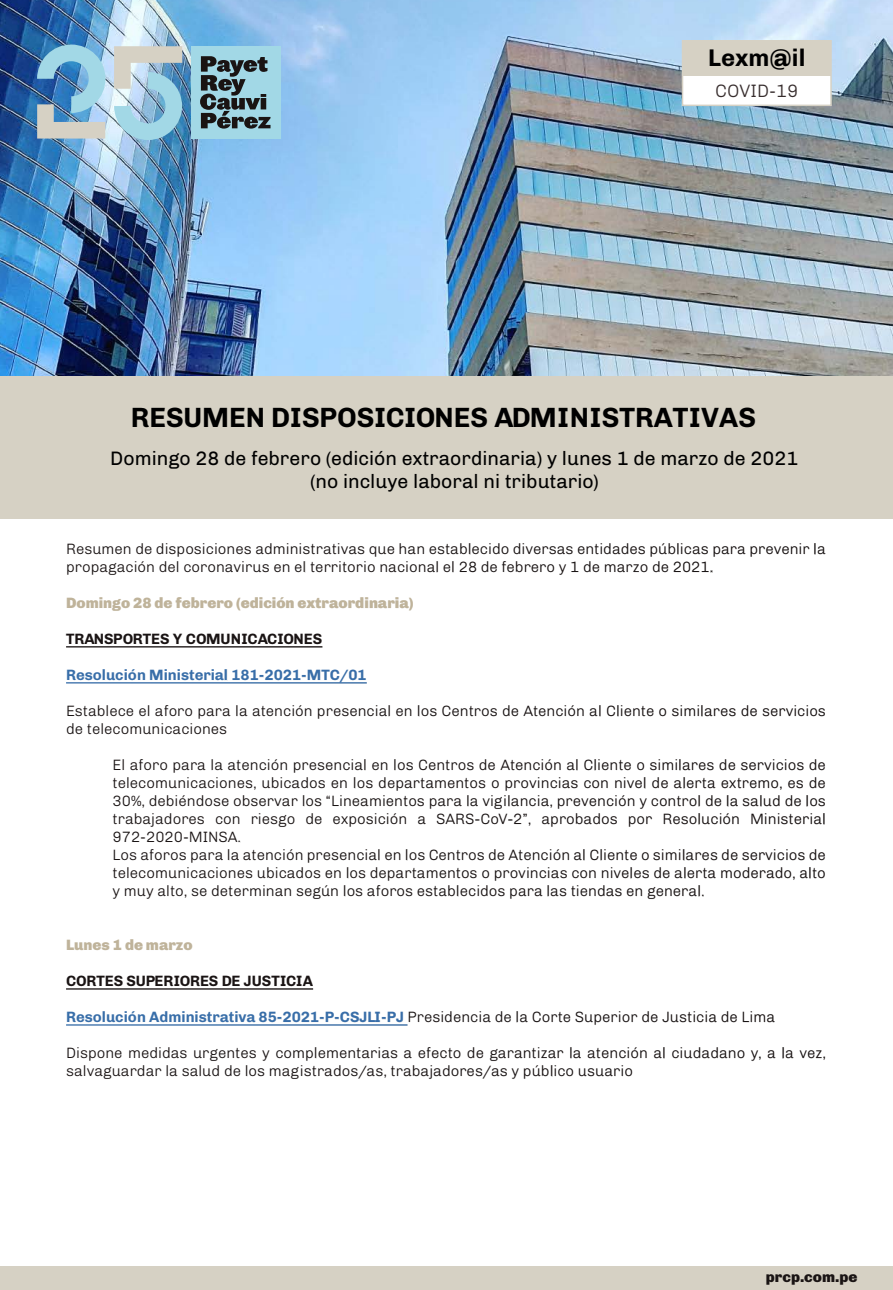
<style>
.page{position:relative;width:893px;height:1290px;background:#fff}
.page>*{position:absolute;margin:0;border:0;box-sizing:border-box;transform-origin:0 0}
.t1{font:700 27.9px "Chivo";color:#000}
.t2{font:700 24.15px "Chivo";color:#000}
.t3{font:19.5px/23.4px "Chivo";color:#000;text-align:center}
.t4{font:300 18px "Chivo";color:#372d2d}
.t5{font:300 15px/18px "Chivo";color:#1a1414}
.t6{font:900 15px "Chivo";color:#bfb39a}
.t7{font:700 15px "Chivo";color:#1a1414}
.t8{font:700 15px "Chivo";color:#386ea9}
.t9{font:900 15px "Chivo";color:#1a1414}
.s1{font-weight:700;color:#386ea9}
</style>
<div class="page">
<img style="left:0;top:0;width:893px;height:376px">
<svg style="left:751px;top:543px;width:58px;height:14px"></svg>
<svg style="left:815px;top:543px;width:10px;height:11px"></svg>
<svg style="left:212px;top:543px;width:533px;height:32px"></svg>
<svg style="left:212px;top:597px;width:201px;height:14px"></svg>
<svg style="left:212px;top:634px;width:110px;height:10px"></svg>
<svg style="left:212px;top:669px;width:15px;height:11px"></svg>
<svg style="left:233px;top:670px;width:133px;height:12px"></svg>
<svg style="left:237px;top:705px;width:9px;height:11px"></svg>
<svg style="left:253px;top:706px;width:58px;height:10px"></svg>
<svg style="left:318px;top:705px;width:72px;height:14px"></svg>
<svg style="left:396px;top:708px;width:15px;height:8px"></svg>
<svg style="left:418px;top:705px;width:19px;height:11px"></svg>
<svg style="left:443px;top:706px;width:54px;height:10px"></svg>
<svg style="left:503px;top:705px;width:81px;height:11px"></svg>
<svg style="left:590px;top:705px;width:10px;height:11px"></svg>
<svg style="left:607px;top:705px;width:46px;height:11px"></svg>
<svg style="left:659px;top:708px;width:7px;height:8px"></svg>
<svg style="left:672px;top:705px;width:64px;height:11px"></svg>
<svg style="left:742px;top:705px;width:15px;height:11px"></svg>
<svg style="left:763px;top:705px;width:62px;height:11px"></svg>
<svg style="left:212px;top:709px;width:17px;height:25px"></svg>
<svg style="left:212px;top:759px;width:613px;height:83px"></svg>
<svg style="left:216px;top:849px;width:609px;height:50px"></svg>
<svg style="left:212px;top:976px;width:101px;height:10px"></svg>
<svg style="left:214px;top:1012px;width:189px;height:10px"></svg>
<svg style="left:409px;top:1011px;width:102px;height:11px"></svg>
<svg style="left:517px;top:1011px;width:53px;height:11px"></svg>
<svg style="left:576px;top:1011px;width:81px;height:14px"></svg>
<svg style="left:663px;top:1011px;width:53px;height:11px"></svg>
<svg style="left:722px;top:1011px;width:15px;height:11px"></svg>
<svg style="left:743px;top:1011px;width:32px;height:11px"></svg>
<svg style="left:654px;top:1047px;width:10px;height:11px"></svg>
<svg style="left:672px;top:1047px;width:72px;height:11px"></svg>
<svg style="left:751px;top:1050px;width:10px;height:11px"></svg>
<svg style="left:768px;top:1050px;width:7px;height:8px"></svg>
<svg style="left:783px;top:1047px;width:10px;height:11px"></svg>
<svg style="left:800px;top:1050px;width:25px;height:10px"></svg>
<svg style="left:212px;top:1047px;width:435px;height:32px"></svg>
<hr style="left:66px;top:646px;width:256px;height:1px;background:#1a1414">
<hr style="left:66px;top:682px;width:301px;height:1px;background:#386ea9">
<hr style="left:66px;top:988px;width:247px;height:1px;background:#1a1414">
<hr style="left:66px;top:1024px;width:341px;height:1px;background:#386ea9">
<div style="left:0;top:376px;width:893px;height:142px;background:#d6d1c4"></div>
<div style="left:682px;top:40px;width:150px;height:66px;background:#fff;border:2px solid #d6d1c4"></div>
<div style="left:682px;top:41px;width:149px;height:35px;background:#d6d1c4"></div>
<div style="left:0;top:1266px;width:893px;height:24px;background:#d6d1c4"></div>
<div style="left:191px;top:46px;width:90px;height:93px;background:#a2d8e6"></div>
<img style="left:37px;top:45px;width:145px;height:95px">
<svg style="left:200px;top:56px;width:71px;height:73px"></svg>
<h2 class="t2" style="left:708px;top:39px;width:99px">Lexm@il</h2>
<p class="t4" style="left:715px;top:77px;width:85px">COVID-19</p>
<h1 class="t1" style="left:131px;top:396px;width:627px">RESUMEN DISPOSICIONES ADMINISTRATIVAS</h1>
<h3 class="t3" style="left:110px;top:445px;width:690px">Domingo 28 de febrero (edición extraordinaria) y lunes 1 de marzo de 2021 (no incluye laboral ni tributario)</h3>
<p class="t5" style="left:66px;top:539px;width:761px">Resumen de disposiciones administrativas que han establecido diversas entidades públicas para prevenir la propagación del coronavirus en el territorio nacional el 28 de febrero y 1 de marzo de 2021.</p>
<p class="t6" style="left:66px;top:591px;width:349px">Domingo 28 de febrero (edición extraordinaria)</p>
<p class="t7" style="left:66px;top:627px;width:258px">TRANSPORTES Y COMUNICACIONES</p>
<p class="t8" style="left:66px;top:663px;width:302px">Resolución Ministerial 181-2021-MTC/01</p>
<p class="t5" style="left:66px;top:701px;width:761px">Establece el aforo para la atención presencial en los Centros de Atención al Cliente o similares de servicios de telecomunicaciones</p>
<p class="t5" style="left:113px;top:755px;width:715px">El aforo para la atención presencial en los Centros de Atención al Cliente o similares de servicios de telecomunicaciones, ubicados en los departamentos o provincias con nivel de alerta extremo, es de 30%, debiéndose observar los “Lineamientos para la vigilancia, prevención y control de la salud de los trabajadores con riesgo de exposición a SARS-CoV-2”, aprobados por Resolución Ministerial 972-2020-MINSA.<br>Los aforos para la atención presencial en los Centros de Atención al Cliente o similares de servicios de telecomunicaciones ubicados en los departamentos o provincias con niveles de alerta moderado, alto y muy alto, se determinan según los aforos establecidos para las tiendas en general.</p>
<p class="t6" style="left:66px;top:933px;width:128px">Lunes 1 de marzo</p>
<p class="t7" style="left:66px;top:969px;width:248px">CORTES SUPERIORES DE JUSTICIA</p>
<p class="t5" style="left:66px;top:1007px;width:711px"><span class="s1">Resolución Administrativa 85-2021-P-CSJLI-PJ</span> Presidencia de la Corte Superior de Justicia de Lima</p>
<p class="t5" style="left:66px;top:1043px;width:761px">Dispone medidas urgentes y complementarias a efecto de garantizar la atención al ciudadano y, a la vez, salvaguardar la salud de los magistrados/as, trabajadores/as y público usuario</p>
<p class="t9" style="left:766px;top:1264px;width:93px">prcp.com.pe</p>
</div>
